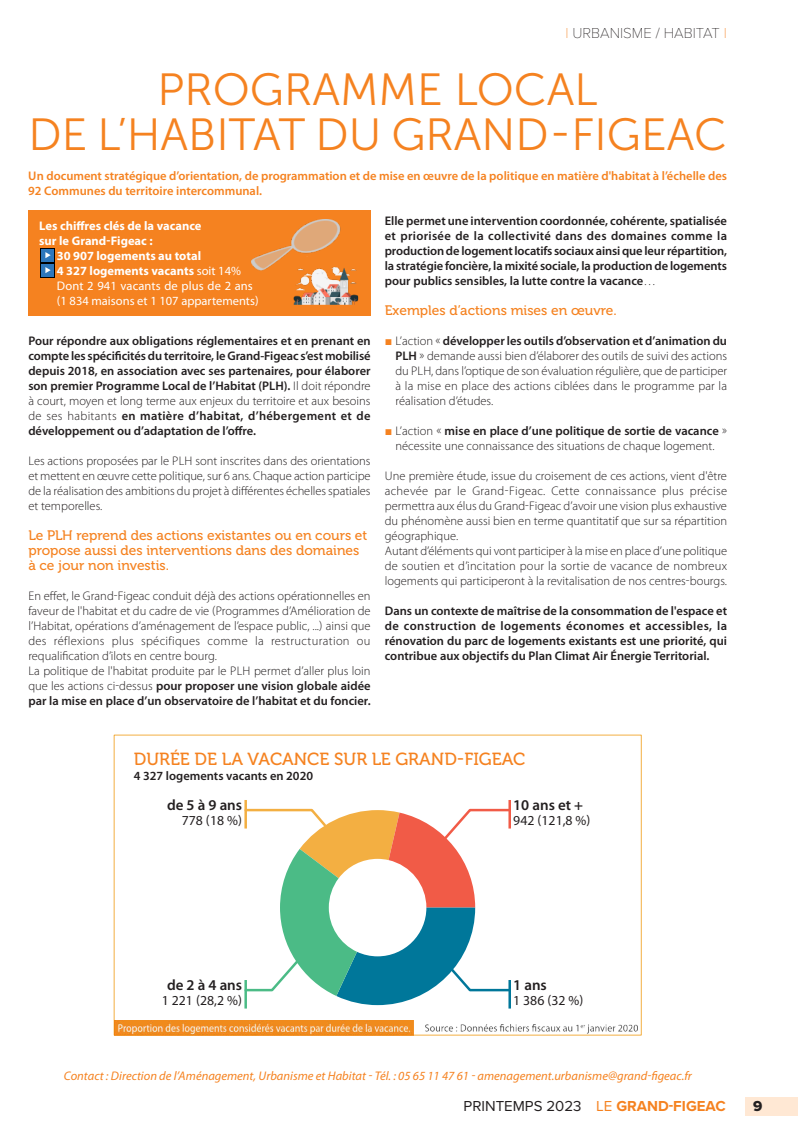
<style>
.page{position:relative;width:798px;height:1134px;background:#fff}
.page>*{position:absolute;margin:0;border:0;box-sizing:border-box;transform-origin:0 0}
.t1{font:45px/45px "Museo Sans 300";color:#f58220;text-align:center}
.t2{font:17.5px "Museo 500";color:#f58220}
.t3{font:100 15px "Proxima Nova T";color:#231f20}
.t4{font:15px "Proxima Nova";color:#231f20}
.t5{font:600 15px "Myriad Pro";letter-spacing:.205em;color:#231f20}
.t6{font:600 15px "Myriad Pro";color:#231f20}
.t7{font:15px "Proxima Nova Extrabld";color:#231f20}
.t8{font:13.75px/15px "Museo 500";color:#f58220}
.t9{font:13.75px "Myriad Pro";color:#231f20}
.t10{font:300 12.5px/15px "Myriad Pro";color:#231f20;text-align:justify}
.t11{font:600 12.5px/15px "Myriad Pro";color:#231f20;text-align:justify}
.t12{font:600 12.5px/15px "Myriad Pro";color:#f58220}
.t13{font:12.5px/15px "Myriad Pro";color:#fff}
.t14{font:italic 12.5px "Myriad Pro";color:#f58220}
.t15{font:700 12.5px/15px "Myriad Pro";color:#fff}
.s1{color:#f58220}
.s2{font-weight:700}
.s3{font-weight:300}
.s4{font-weight:600}
.s5{font-family:"Arial";font-weight:400;color:#f58220}
.s6{font-weight:700;color:#f58220}
</style>
<div class="page">
<div style="left:744px;top:1097px;width:53px;height:19px;background:#ffe8d4"></div>
<hr style="left:244px;top:800px;width:3px;height:28px;background:#f3af42">
<hr style="left:508px;top:800px;width:3px;height:28px;background:#f15b47">
<hr style="left:244px;top:980px;width:3px;height:28px;background:#4bbb86">
<hr style="left:508px;top:980px;width:3px;height:28px;background:#00779a">
<svg style="left:244px;top:807px;width:267px;height:198px"></svg>
<img style="left:114px;top:1021px;width:299px;height:14px">
<img style="left:425px;top:1024px;width:212px;height:10px">
<div style="left:28px;top:210px;width:343px;height:105px;background:#f58220"></div>
<svg style="left:41px;top:248px;width:14px;height:14px"></svg>
<div style="left:41px;top:249px;width:13px;height:12px;background:#2d77bc"></div>
<svg style="left:45px;top:252px;width:6px;height:6px"></svg>
<svg style="left:41px;top:263px;width:14px;height:14px"></svg>
<div style="left:41px;top:264px;width:13px;height:12px;background:#2d77bc"></div>
<svg style="left:45px;top:267px;width:6px;height:6px"></svg>
<img style="left:293px;top:268px;width:65px;height:37px">
<img style="left:251px;top:219px;width:98px;height:56px">
<p class="t3" style="left:565px;top:26px;width:163px"><span class="s1">I</span> URBANISME / HABITAT <span class="s1">I</span></p>
<p class="t3" style="left:643px;top:26px;width:78px"><span class="s1">I</span> RUBRIQUE</p>
<h1 class="t1" style="left:28px;top:71px;width:700px">PROGRAMME LOCAL<br>DE L’HABITAT DU GRAND-FIGEAC</h1>
<p class="t12" style="left:28px;top:169px;width:700px">Un document stratégique d’orientation, de programmation et de mise en œuvre de la politique en matière d'habitat à l’échelle des<br>92 Communes du territoire intercommunal.</p>
<p class="t15" style="left:39px;top:219px;width:164px">Les chiffres clés de la vacance sur le Grand-Figeac :</p>
<p class="t13" style="left:57px;top:249px;width:203px"><span class="s2">30 907 logements au total<br>4 327 logements vacants</span> soit 14%<br>Dont 2 941 vacants de plus de 2 ans (1 834 maisons et 1 107 appartements)</p>
<p class="t11" style="left:28px;top:334px;width:343px">Pour répondre aux obligations réglementaires et en prenant en compte les spécificités du territoire, le Grand-Figeac s’est mobilisé depuis 2018, en association avec ses partenaires, pour élaborer son premier Programme Local de l’Habitat (PLH). <span class="s3">Il doit répondre à court, moyen et long terme aux enjeux du territoire et aux besoins de ses habitants</span> en matière d’habitat, d’hébergement et de développement ou d’adaptation de l’offre.</p>
<p class="t10" style="left:28px;top:454px;width:343px">Les actions proposées par le PLH sont inscrites dans des orientations et mettent en œuvre cette politique, sur 6 ans. Chaque action participe de la réalisation des ambitions du projet à différentes échelles spatiales et temporelles.</p>
<p class="t8" style="left:28px;top:529px;width:340px">Le PLH reprend des actions existantes ou en cours et propose aussi des interventions dans des domaines à ce jour non investis.</p>
<p class="t10" style="left:28px;top:589px;width:343px;text-align:left">En effet, le Grand-Figeac conduit déjà des actions opérationnelles en faveur de l'habitat et du cadre de vie (Programmes d’Amélioration de l’Habitat, opérations d’aménagement de l’espace public, ...) ainsi que des réflexions plus spécifiques comme la restructuration ou requalification d’ilots en centre bourg.<br>La politique de l'habitat produite par le PLH permet d’aller plus loin que les actions ci-dessus <span class="s4">pour proposer une vision globale aidée par la mise en place d’un observatoire de l’habitat et du foncier.</span></p>
<p class="t11" style="left:384px;top:214px;width:343px">Elle permet une intervention coordonnée, cohérente, spatialisée et priorisée de la collectivité dans des domaines comme la production de logement locatifs sociaux ainsi que leur répartition, la stratégie foncière, la mixité sociale, la production de logements pour publics sensibles, la lutte contre la vacance<span class="s3">…</span></p>
<p class="t8" style="left:384px;top:304px;width:233px">Exemples d’actions mises en œuvre.</p>
<p class="t10" style="left:395px;top:334px;width:333px;text-indent:-11px"><span class="s5">■</span> L’action « <span class="s4">développer les outils d’observation et d’animation du PLH</span> » demande aussi bien d’élaborer des outils de suivi des actions du PLH, dans l’optique de son évaluation régulière, que de participer à la mise en place des actions ciblées dans le programme par la réalisation d’études.</p>
<p class="t10" style="left:384px;top:424px;width:343px;text-align:center"><span class="s5">■</span> L’action « <span class="s4">mise en place d’une politique de sortie de vacance</span> » nécessite une connaissance des situations de chaque logement.</p>
<p class="t10" style="left:384px;top:469px;width:343px;text-align:left">Une première étude, issue du croisement de ces actions, vient d'être achevée par le Grand-Figeac. Cette connaissance plus précise permettra aux élus du Grand-Figeac d’avoir une vision plus exhaustive du phénomène aussi bien en terme quantitatif que sur sa répartition géographique.<br>Autant d’éléments qui vont participer à la mise en place d’une politique de soutien et d’incitation pour la sortie de vacance de nombreux logements qui participeront à la revitalisation de nos centres-bourgs.</p>
<p class="t11" style="left:384px;top:604px;width:343px">Dans un contexte de maîtrise de la consommation de l'espace et de construction de logements économes et accessibles, la rénovation du parc de logements existants est une priorité, qui contribue aux objectifs du Plan Climat Air Énergie Territorial.</p>
<h2 class="t2" style="left:134px;top:752px;width:393px">DURÉE DE LA VACANCE SUR LE GRAND-FIGEAC</h2>
<p class="t11" style="left:134px;top:769px;width:181px">4 327 logements vacants en 2020</p>
<p class="t5" style="left:167px;top:799px;width:77px">de5à9ans</p>
<p class="t9" style="left:182px;top:815px;width:62px">778 (18 %)</p>
<p class="t6" style="left:513px;top:799px;width:71px">10 ans et +</p>
<p class="t9" style="left:513px;top:815px;width:79px">942 (121,8 %)</p>
<p class="t5" style="left:167px;top:979px;width:77px">de2à4ans</p>
<p class="t9" style="left:162px;top:995px;width:82px">1 221 (28,2 %)</p>
<p class="t6" style="left:513px;top:979px;width:35px">1 ans</p>
<p class="t9" style="left:513px;top:995px;width:72px">1 386 (32 %)</p>
<p class="t14" style="left:64px;top:1071px;width:629px">Contact : Direction de l’Aménagement, Urbanisme et Habitat - Tél. : 05 65 11 47 61 - amenagement.urbanisme@grand-figeac.fr</p>
<p class="t4" style="left:463px;top:1099px;width:263px">PRINTEMPS 2023 <span class="s1">LE</span> <span class="s6">GRAND-FIGEAC</span></p>
<p class="t7" style="left:753px;top:1099px;width:11px">9</p>
</div>
